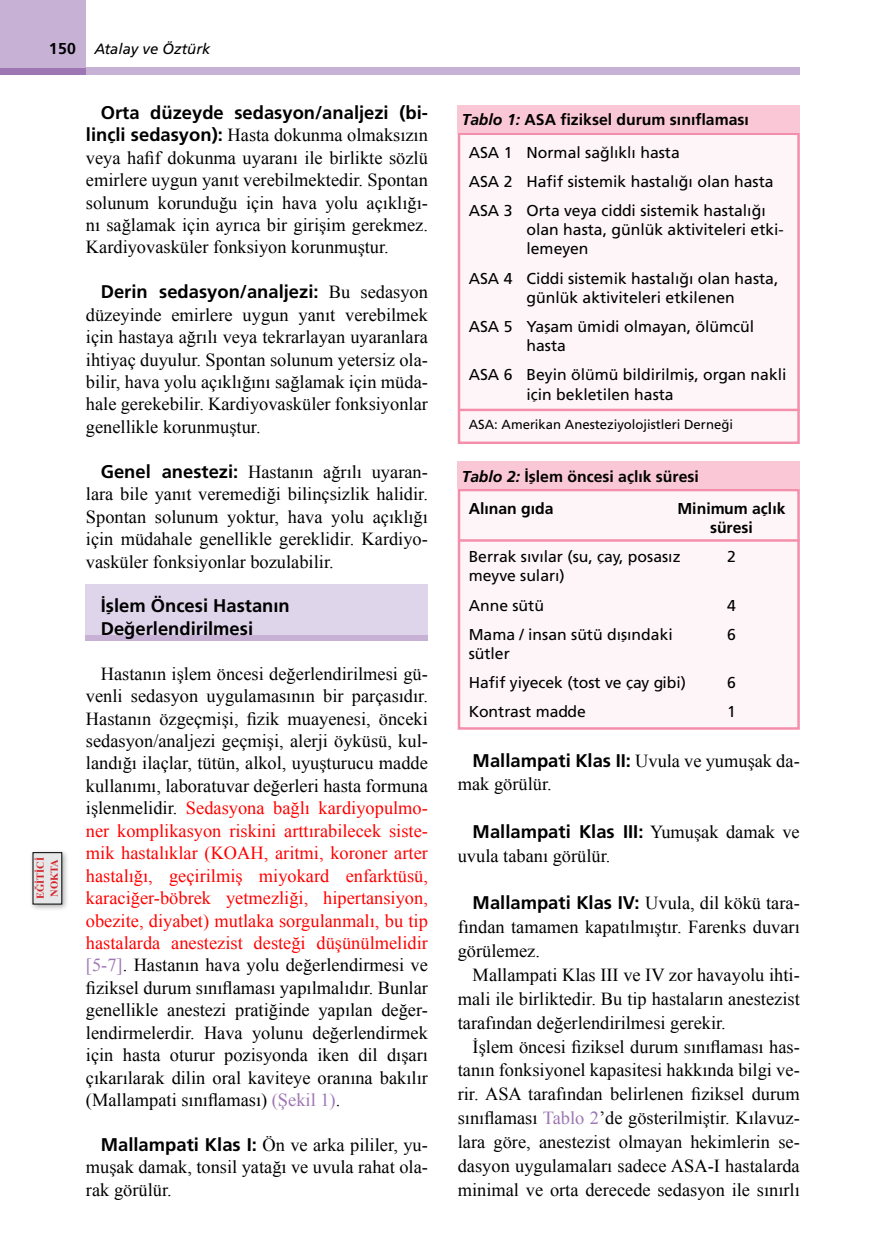
<style>
.page{position:relative;width:879px;height:1260px;background:#fff}
.page>*{position:absolute;margin:0;border:0;box-sizing:border-box;transform-origin:0 0}
.t1{font:18.38px/22.4px "Times New Roman";color:#000;text-align:justify}
.t2{font:18.38px/22.4px "Frutiger Bold Tr";color:#000}
.t3{font:15.75px/29.2px "Frutiger Normal Tr";color:#000}
.t4{font:15.75px/32px "Frutiger Bold Tr";color:#000}
.t5{font:14.88px "Frutiger Italic Tr";color:#000}
.t6{font:13.12px "Frutiger Normal Tr";color:#000}
.t7{font:700 10.5px/14px "Times New Roman";color:#d2232a}
.s1{font-family:"Frutiger Bold Tr";font-size:15.75px}
.s2{font-family:"Frutiger Bold Tr"}
.s3{font-family:"Times New Roman"}
.s4{color:#f00}
.s5{color:#9e76b4}
.s6{font-family:"Frutiger Bold Italic Tr"}
</style>
<div class="page">
<div style="left:86px;top:585px;width:341px;height:55px;background:#dfd5ea"></div>
<div style="left:86px;top:635px;width:341px;height:5px;background:#c7b2d6"></div>
<div style="left:29px;top:849px;width:40px;height:62px;background:#000;opacity:.33"></div>
<div style="left:33px;top:853px;width:29px;height:51px;background:#e6e7e8"></div>
<div style="left:457px;top:133px;width:342px;height:311px;background:#fef5f9;border:2px solid #f48fab"></div>
<div style="left:457px;top:105px;width:342px;height:28px;background:#f9c7d5"></div>
<hr style="left:459px;top:409px;width:340px;height:2px;background:#f48fab">
<div style="left:457px;top:489px;width:342px;height:241px;background:#fef5f9;border:2px solid #f48fab"></div>
<div style="left:457px;top:461px;width:342px;height:28px;background:#f9c7d5"></div>
<hr style="left:459px;top:539px;width:340px;height:3px;background:#f48fab">
<div style="left:0;top:68px;width:86px;height:7px;background:#9e76b4"></div>
<div style="left:86px;top:68px;width:713px;height:7px;background:#c7b2d6"></div>
<div style="left:0;top:0;width:86px;height:68px;background:#c7b2d6"></div>
<p class="t5" style="left:49px;top:40px;width:163px"><span class="s1">150</span> Atalay ve Öztürk</p>
<p class="t7" style="left:33px;top:899px;width:44px;rotate:-90deg">EĞİTİCİ<br>NOKTA</p>
<p class="t2" style="left:101px;top:101px;width:328px">Orta düzeyde sedasyon/analjezi (bi-</p>
<p class="t1" style="left:86px;top:124px;width:343px"><span class="s2">linçli sedasyon):</span> Hasta dokunma olmaksızın veya hafif dokunma uyaranı ile birlikte sözlü emirlere uygun yanıt verebilmektedir. Spontan solunum korunduğu için hava yolu açıklığı&shy;nı sağlamak için ayrıca bir girişim gerekmez.<br>Kardiyovasküler fonksiyon korunmuştur.</p>
<p class="t2" style="left:101px;top:280px;width:328px">Derin sedasyon/analjezi: <span class="s3">Bu sedasyon</span></p>
<p class="t1" style="left:86px;top:303px;width:343px">düzeyinde emirlere uygun yanıt verebilmek için hastaya ağrılı veya tekrarlayan uyaranlara ihtiyaç duyulur. Spontan solunum yetersiz ola&shy;bilir, hava yolu açıklığını sağlamak için müda&shy;hale gerekebilir. Kardiyovasküler fonksiyonlar genellikle korunmuştur.</p>
<p class="t1" style="left:86px;top:460px;width:343px;text-indent:15px"><span class="s2">Genel anestezi:</span> Hastanın ağrılı uyaran&shy;lara bile yanıt veremediği bilinçsizlik halidir.<br>Spontan solunum yoktur, hava yolu açıklığı için müdahale genellikle gereklidir. Kardiyo&shy;vasküler fonksiyonlar bozulabilir.</p>
<p class="t2" style="left:101px;top:595px;width:190px">İşlem Öncesi Hastanın<br>Değerlendirilmesi</p>
<p class="t1" style="left:86px;top:662px;width:343px;text-indent:15px">Hastanın işlem öncesi değerlendirilmesi gü&shy;venli sedasyon uygulamasının bir parçasıdır.<br>Hastanın özgeçmişi, fizik muayenesi, önceki sedasyon/analjezi geçmişi, alerji öyküsü, kul&shy;landığı ilaçlar, tütün, alkol, uyuşturucu madde kullanımı, laboratuvar değerleri hasta formuna işlenmelidir. <span class="s4">Sedasyona bağlı kardiyopulmo&shy;ner komplikasyon riskini arttırabilecek siste&shy;mik hastalıklar (KOAH, aritmi, koroner arter hastalığı, geçirilmiş miyokard enfarktüsü, karaciğer-böbrek yetmezliği, hipertansiyon, obezite, diyabet) mutlaka sorgulanmalı, bu tip hastalarda anestezist desteği düşünülmelidir </span><span class="s5">[5-7]</span>. Hastanın hava yolu değerlendirmesi ve fiziksel durum sınıflaması yapılmalıdır. Bunlar genellikle anestezi pratiğinde yapılan değer&shy;lendirmelerdir. Hava yolunu değerlendirmek için hasta oturur pozisyonda iken dil dışarı çıkarılarak dilin oral kaviteye oranına bakılır (Mallampati sınıflaması) <span class="s5">(Şekil 1)</span>.</p>
<p class="t1" style="left:86px;top:1133px;width:343px;text-indent:15px"><span class="s2">Mallampati Klas I:</span> Ön ve arka pililer, yu&shy;muşak damak, tonsil yatağı ve uvula rahat ola&shy;rak görülür.</p>
<p class="t4" style="left:461px;top:104px;width:288px"><span class="s6">Tablo 1:</span> ASA fiziksel durum sınıflaması</p>
<p class="t3" style="left:468px;top:137px;width:306px">ASA 1 Normal sağlıklı hasta<br>ASA 2 Hafif sistemik hastalığı olan hasta<br>ASA 3 Orta veya ciddi sistemik hastalığı</p>
<p class="t3" style="left:526px;top:220px;width:259px;line-height:19.2px">olan hasta, günlük aktiviteleri etki&shy;lemeyen</p>
<p class="t3" style="left:526px;top:268px;width:253px;line-height:19.2px;text-indent:-58px">ASA 4 Ciddi sistemik hastalığı olan hasta, günlük aktiviteleri etkilenen</p>
<p class="t3" style="left:526px;top:317px;width:229px;line-height:19.2px;text-indent:-58px">ASA 5 Yaşam ümidi olmayan, ölümcül hasta</p>
<p class="t3" style="left:526px;top:365px;width:261px;line-height:19.2px;text-indent:-58px">ASA 6 Beyin ölümü bildirilmiş, organ nakli için bekletilen hasta</p>
<p class="t6" style="left:468px;top:417px;width:266px">ASA: Amerikan Anesteziyolojistleri Derneği</p>
<p class="t4" style="left:468px;top:460px;width:231px;text-indent:-7px"><span class="s6">Tablo 2:</span> İşlem öncesi açlık süresi<br>Alınan gıda</p>
<p class="t4" style="left:677px;top:499px;width:109px;line-height:19.2px;text-align:center">Minimum açlık süresi</p>
<p class="t3" style="left:468px;top:542px;width:213px">Berrak sıvılar (su, çay, posasız</p>
<p class="t3" style="left:726px;top:542px;width:10px">2</p>
<p class="t3" style="left:468px;top:561px;width:97px">meyve suları)<br>Anne sütü</p>
<p class="t3" style="left:726px;top:590px;width:10px">4</p>
<p class="t3" style="left:468px;top:620px;width:205px">Mama / insan sütü dışındaki</p>
<p class="t3" style="left:726px;top:620px;width:10px">6</p>
<p class="t3" style="left:468px;top:639px;width:219px">sütler<br>Hafif yiyecek (tost ve çay gibi)</p>
<p class="t3" style="left:726px;top:668px;width:10px">6</p>
<p class="t3" style="left:468px;top:697px;width:119px">Kontrast madde</p>
<p class="t3" style="left:726px;top:697px;width:10px">1</p>
<p class="t2" style="left:472px;top:749px;width:328px">Mallampati Klas II: <span class="s3">Uvula ve yumuşak da-</span></p>
<p class="t1" style="left:457px;top:773px;width:95px">mak görülür.</p>
<p class="t2" style="left:472px;top:820px;width:328px">Mallampati Klas III: <span class="s3">Yumuşak damak ve</span></p>
<p class="t1" style="left:457px;top:844px;width:154px">uvula tabanı görülür.</p>
<p class="t1" style="left:457px;top:891px;width:343px;line-height:23.8px;text-indent:15px"><span class="s2">Mallampati Klas IV:</span> Uvula, dil kökü tara&shy;fından tamamen kapatılmıştır. Farenks duvarı görülemez.</p>
<p class="t1" style="left:457px;top:963px;width:343px;line-height:23.8px;text-indent:15px">Mallampati Klas III ve IV zor havayolu ihti&shy;mali ile birliktedir. Bu tip hastaların anestezist tarafından değerlendirilmesi gerekir.</p>
<p class="t1" style="left:457px;top:1034px;width:343px;line-height:23.8px;text-indent:15px">İşlem öncesi fiziksel durum sınıflaması has&shy;tanın fonksiyonel kapasitesi hakkında bilgi ve&shy;rir. ASA tarafından belirlenen fiziksel durum sınıflaması <span class="s5">Tablo 2</span>’de gösterilmiştir. Kılavuz&shy;lara göre, anestezist olmayan hekimlerin se&shy;dasyon uygulamaları sadece ASA-I hastalarda minimal ve orta derecede sedasyon ile sınırlı</p>
</div>
